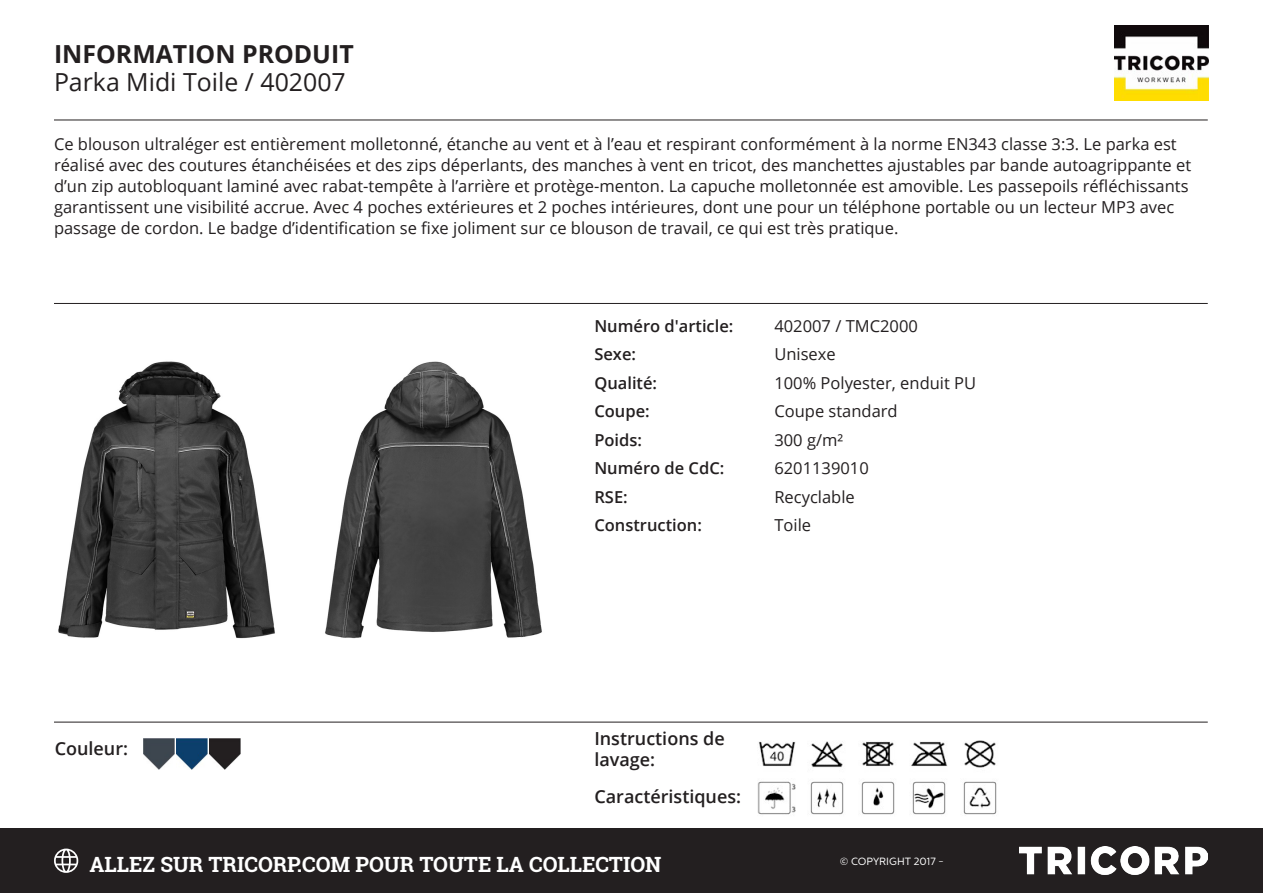
<style>
.page{position:relative;width:1263px;height:893px;background:#fff}
.page>*{position:absolute;margin:0;border:0;box-sizing:border-box;transform-origin:0 0}
.t1{font:24.9px "Open Sans";color:#231f20}
.t2{font:700 24.9px "Open Sans";color:#231f20}
.t3{font:700 21px "Roboto Slab";color:#fff}
.t4{font:600 18px/21.6px "Open Sans";color:#231f20}
.Kenmerken{font:16.5px/21px "Open Sans";color:#231f20}
.Kenmerk{font:16.5px "Open Sans";color:#231f20}
.Kenmerk-2{font:600 16.5px "Open Sans";color:#231f20}
.t5{font:10.5px "Centrale Sans";color:#fff}
</style>
<div class="page">
<img style="left:1114px;top:26px;width:95px;height:74px">
<img style="left:58px;top:361px;width:217px;height:278px">
<img style="left:325px;top:361px;width:217px;height:278px">
<img style="left:862px;top:741px;width:32px;height:25px">
<img style="left:758px;top:741px;width:38px;height:25px">
<img style="left:811px;top:741px;width:32px;height:27px">
<img style="left:964px;top:740px;width:32px;height:28px">
<img style="left:911px;top:741px;width:37px;height:25px">
<img style="left:861px;top:781px;width:34px;height:34px">
<img style="left:757px;top:781px;width:39px;height:34px">
<img style="left:810px;top:781px;width:34px;height:34px">
<img style="left:963px;top:781px;width:34px;height:34px">
<img style="left:912px;top:781px;width:34px;height:34px">
<img style="left:143px;top:738px;width:31px;height:31px">
<img style="left:176px;top:738px;width:31px;height:31px">
<img style="left:209px;top:738px;width:31px;height:31px">
<hr style="left:54px;top:120px;width:1154px;height:1px;background:#231f20">
<hr style="left:54px;top:303px;width:1154px;height:1px;background:#231f20">
<hr style="left:54px;top:722px;width:1154px;height:1px;background:#231f20">
<div style="left:0;top:828px;width:1263px;height:65px;background:#231f20"></div>
<svg style="left:54px;top:849px;width:24px;height:24px"></svg>
<img style="left:1020px;top:847px;width:188px;height:28px">
<p class="t2" style="left:54px;top:36px;width:301px">INFORMATION PRODUIT</p>
<p class="t1" style="left:54px;top:65px;width:293px">Parka Midi Toile / 402007</p>
<p class="Kenmerken" style="left:54px;top:133px;width:1139px">Ce blouson ultraléger est entièrement molletonné, étanche au vent et à l’eau et respirant conformément à la norme EN343 classe 3:3. Le parka est réalisé avec des coutures étanchéisées et des zips déperlants, des manches à vent en tricot, des manchettes ajustables par bande autoagrippante et d’un zip autobloquant laminé avec rabat-tempête à l’arrière et protège-menton. La capuche molletonnée est amovible. Les passepoils réfléchissants garantissent une visibilité accrue. Avec 4 poches extérieures et 2 poches intérieures, dont une pour un téléphone portable ou un lecteur MP3 avec passage de cordon. Le badge d’identification se fixe joliment sur ce blouson de travail, ce qui est très pratique.</p>
<p class="t4" style="left:55px;top:738px;width:75px">Couleur:</p>
<p class="Kenmerk-2" style="left:594px;top:314px;width:141px">Numéro d'article:</p>
<p class="Kenmerk" style="left:774px;top:314px;width:145px">402007 / TMC2000</p>
<p class="Kenmerk-2" style="left:594px;top:343px;width:43px">Sexe:</p>
<p class="Kenmerk" style="left:774px;top:343px;width:63px">Unisexe</p>
<p class="Kenmerk-2" style="left:594px;top:371px;width:64px">Qualité:</p>
<p class="Kenmerk" style="left:774px;top:371px;width:203px">100% Polyester, enduit PU</p>
<p class="Kenmerk-2" style="left:594px;top:400px;width:57px">Coupe:</p>
<p class="Kenmerk" style="left:774px;top:400px;width:125px">Coupe standard</p>
<p class="Kenmerk-2" style="left:594px;top:428px;width:49px">Poids:</p>
<p class="Kenmerk" style="left:774px;top:428px;width:70px">300 g/m²</p>
<p class="Kenmerk-2" style="left:594px;top:457px;width:131px">Numéro de CdC:</p>
<p class="Kenmerk" style="left:774px;top:457px;width:96px">6201139010</p>
<p class="Kenmerk-2" style="left:594px;top:485px;width:35px">RSE:</p>
<p class="Kenmerk" style="left:774px;top:485px;width:82px">Recyclable</p>
<p class="Kenmerk-2" style="left:594px;top:514px;width:109px">Construction:</p>
<p class="Kenmerk" style="left:774px;top:514px;width:38px">Toile</p>
<p class="t4" style="left:594px;top:727px;width:132px">Instructions de lavage:</p>
<p class="t4" style="left:594px;top:785px;width:148px">Caractéristiques:</p>
<p class="t3" style="left:90px;top:850px;width:573px">ALLEZ SUR TRICORP.COM POUR TOUTE LA COLLECTION</p>
<p class="t5" style="left:840px;top:855px;width:106px">© COPYRIGHT 2017 -</p>
</div>
